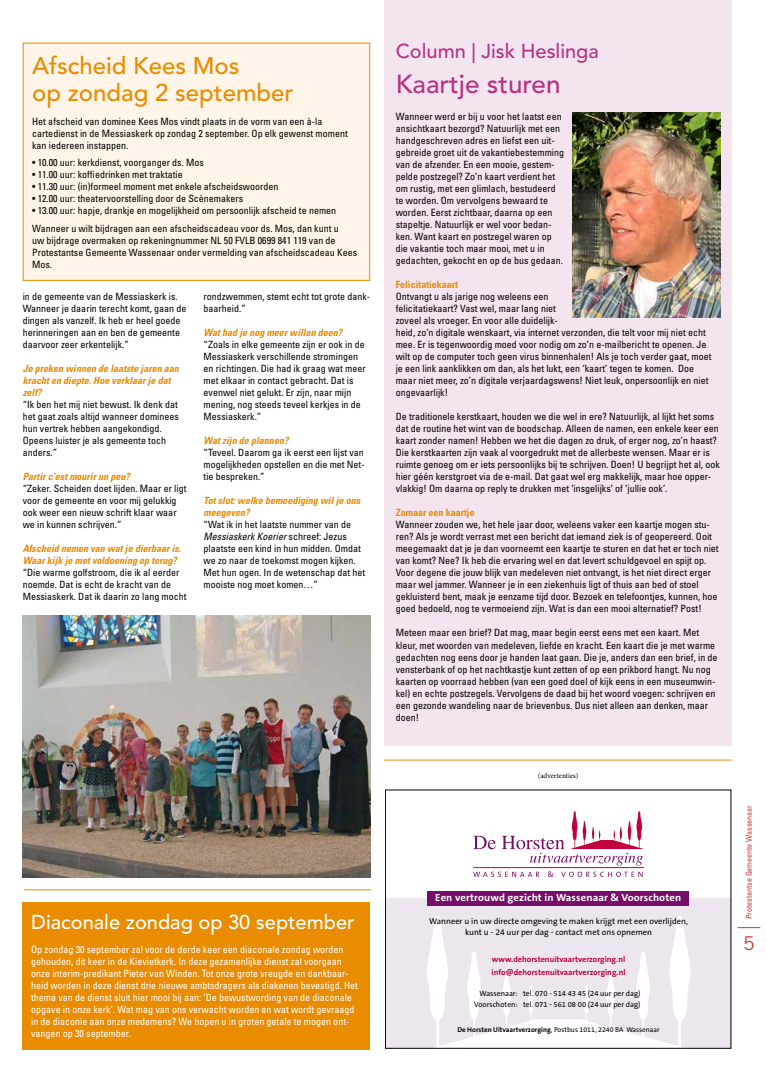
<style>
.page{position:relative;width:766px;height:1078px;background:#fff}
.page>*{position:absolute;margin:0;border:0;box-sizing:border-box;transform-origin:0 0}
.t1{font:500 26px "Avenir LT Std";color:#b73285}
.t2{font:500 24px/27px "Avenir LT Std";color:#e98c00}
.t3{font:500 20px "Avenir LT Std";color:#fff}
.t4{font:500 20px "Avenir LT Std";color:#b73285}
.t5{font:19px "Trade Gothic LT Std";color:#cf3835}
.t6{font:700 10.2px "The Sans B7";letter-spacing:.01em;color:#fff;scale:1.05 1}
.t7{font:condensed 10px/12px "Univers LT Std";color:#000}
.t8{font:condensed 10px/12px "Univers LT Std";color:#fff}
.t9{font:italic 700 condensed 10px/12px "Univers LT Std";color:#e98c00}
.t10{font:700 condensed 10px "Univers LT Std";color:#e98c00}
.t11{font:8.5px/10.5px "The Sans B5 Plain";color:#000;text-align:center}
.t12{font:700 8.2px/12.9px "The Sans B7";color:#c3003f}
.t13{font:condensed 8px "Univers LT Std";color:#cf3835}
.t14{font:7.6px/11.1px "The Sans B5 Plain";color:#000;text-align:right}
.t15{font:7.3px "Minion Pro";color:#000}
.t16{font:7px "The Sans B5 Plain";color:#000}
.s1{font-style:italic}
.s2{font-family:"The Sans B7";font-weight:700}
</style>
<div class="page">
<svg style="left:737px;top:927px;width:23px;height:1px"></svg>
<div style="left:385px;top:897px;width:346px;height:151px;background:#eee6ef"></div>
<svg style="left:427px;top:916px;width:264px;height:130px"></svg>
<svg style="left:473px;top:835px;width:22px;height:14px"></svg>
<svg style="left:473px;top:871px;width:66px;height:5px"></svg>
<svg style="left:548px;top:871px;width:5px;height:5px"></svg>
<svg style="left:561px;top:871px;width:81px;height:5px"></svg>
<svg style="left:501px;top:811px;width:142px;height:54px"></svg>
<hr style="left:473px;top:867px;width:170px;height:1px;background:#c3003f">
<div style="left:427px;top:890px;width:262px;height:14px;background:#780d69"></div>
<hr style="left:384px;top:759px;width:347px;height:1px;background:#e98c00">
<hr style="left:24px;top:889px;width:347px;height:1px;background:#e98c00">
<div style="left:384px;top:0;width:347px;height:745px;background:#f3e4ef"></div>
<img style="left:572px;top:113px;width:148px;height:204px">
<img style="left:23px;top:615px;width:347px;height:262px">
<div style="left:23px;top:43px;width:346px;height:237px;background:#fef4e8"></div>
<div style="left:23px;top:43px;width:347px;height:238px;border:1px solid #e98c00"></div>
<div style="left:23px;top:901px;width:347px;height:148px;background:#e98c00"></div>
<h2 class="t2" style="left:32px;top:52px;width:262px">Afscheid Kees Mos<br>op zondag 2 september</h2>
<p class="t7" style="left:32px;top:115px;width:317px">Het afscheid van dominee Kees Mos vindt plaats in de vorm van een à-la cartedienst in de Messiaskerk op zondag 2 september. Op elk gewenst moment kan iedereen instappen.</p>
<p class="t7" style="left:32px;top:156px;width:173px">• 10.00 uur: kerkdienst, voorganger ds. Mos</p>
<p class="t7" style="left:32px;top:168px;width:152px">• 11.00 uur: koffiedrinken met traktatie</p>
<p class="t7" style="left:32px;top:180px;width:248px">• 11.30 uur: (in)formeel moment met enkele afscheidswoorden</p>
<p class="t7" style="left:32px;top:192px;width:213px">• 12.00 uur: theatervoorstelling door de Scènemakers</p>
<p class="t7" style="left:32px;top:202px;width:308px;line-height:17.7px">• 13.00 uur: hapje, drankje en mogelijkheid om persoonlijk afscheid te nemen<br>Wanneer u wilt bijdragen aan een afscheidscadeau voor ds. Mos, dan kunt u</p>
<p class="t7" style="left:32px;top:234px;width:326px">uw bijdrage overmaken op rekeningnummer NL 50 FVLB 0699 841 119 van de<br>Protestantse Gemeente Wassenaar onder vermelding van afscheidscadeau Kees<br>Mos.</p>
<p class="t7" style="left:23px;top:290px;width:165px">in de gemeente van de Messiaskerk is.<br>Wanneer je daarin terecht komt, gaan de dingen als vanzelf. Ik heb er heel goede herinneringen aan en ben de gemeente daarvoor zeer erkentelijk.”</p>
<p class="t9" style="left:23px;top:362px;width:158px">Je preken winnen de laatste jaren aan kracht en diepte. Hoe verklaar je dat zelf?</p>
<p class="t7" style="left:23px;top:398px;width:158px">“Ik ben het mij niet bewust. Ik denk dat het gaat zoals altijd wanneer dominees hun vertrek hebben aangekondigd.<br>Opeens luister je als gemeente toch anders.”</p>
<p class="t9" style="left:23px;top:470px;width:109px">Partir c’est mourir un peu?</p>
<p class="t7" style="left:23px;top:482px;width:165px">“Zeker. Scheiden doet lijden. Maar er ligt voor de gemeente en voor mij gelukkig ook weer een nieuw schrift klaar waar we in kunnen schrijven.”</p>
<p class="t9" style="left:23px;top:542px;width:160px">Afscheid nemen van wat je dierbaar is.<br>Waar kijk je met voldoening op terug?</p>
<p class="t7" style="left:23px;top:566px;width:165px">“Die warme golfstroom, die ik al eerder noemde. Dat is echt de kracht van de<br>Messiaskerk. Dat ik daarin zo lang mocht</p>
<p class="t7" style="left:203px;top:290px;width:168px">rondzwemmen, stemt echt tot grote dank&shy;baarheid.”</p>
<p class="t9" style="left:203px;top:326px;width:140px">Wat had je nog meer willen doen?</p>
<p class="t7" style="left:203px;top:338px;width:164px">“Zoals in elke gemeente zijn er ook in de Messiaskerk verschillende stromingen en richtingen. Die had ik graag wat meer met elkaar in contact gebracht. Dat is evenwel niet gelukt. Er zijn, naar mijn mening, nog steeds teveel kerkjes in de Messiaskerk.”</p>
<p class="t9" style="left:203px;top:434px;width:86px">Wat zijn de plannen?</p>
<p class="t7" style="left:203px;top:446px;width:163px;text-align:justify">“Teveel. Daarom ga ik eerst een lijst van mogelijkheden opstellen en die met Net&shy;tie bespreken.”</p>
<p class="t9" style="left:203px;top:494px;width:158px">Tot slot: welke bemoediging wil je ons meegeven?</p>
<p class="t7" style="left:203px;top:518px;width:163px">“Wat ik in het laatste nummer van de <span class="s1">Messiaskerk Koerier</span> schreef: Jezus plaatste een kind in hun midden. Omdat we zo naar de toekomst mogen kijken.<br>Met hun ogen. In de wetenschap dat het mooiste nog moet komen…”</p>
<h3 class="t3" style="left:31px;top:910px;width:325px">Diaconale zondag op 30 september</h3>
<p class="t8" style="left:31px;top:943px;width:328px">Op zondag 30 september zal voor de derde keer een diaconale zondag worden gehouden, dit keer in de Kievietkerk. In deze gezamenlijke dienst zal voorgaan onze interim-predikant Pieter van Winden. Tot onze grote vreugde en dankbaar&shy;heid worden in deze dienst drie nieuwe ambtsdragers als diakenen bevestigd. Het thema van de dienst sluit hier mooi bij aan: ‘De bewustwording van de diaconale opgave in onze kerk’. Wat mag van ons verwacht worden en wat wordt gevraagd in de diaconie aan onze medemens? We hopen u in groten getale te mogen ont&shy;vangen op 30 september.</p>
<h3 class="t4" style="left:395px;top:39px;width:204px">Column | Jisk Heslinga</h3>
<h1 class="t1" style="left:395px;top:69px;width:166px">Kaartje sturen</h1>
<p class="t7" style="left:395px;top:110px;width:170px">Wanneer werd er bij u voor het laatst een ansichtkaart bezorgd? Natuurlijk met een handgeschreven adres en liefst een uit&shy;gebreide groet uit de vakantiebestemming van de afzender. En een mooie, gestem&shy;pelde postzegel? Zo’n kaart verdient het om rustig, met een glimlach, bestudeerd te worden. Om vervolgens bewaard te worden. Eerst zichtbaar, daarna op een stapeltje. Natuurlijk er wel voor bedan&shy;ken. Want kaart en postzegel waren op die vakantie toch maar mooi, met u in gedachten, gekocht en op de bus gedaan.</p>
<p class="t10" style="left:395px;top:278px;width:64px">Felicitatiekaart</p>
<p class="t7" style="left:395px;top:290px;width:317px">Ontvangt u als jarige nog weleens een<br>felicitatiekaart? Vast wel, maar lang niet<br>zoveel als vroeger. En voor alle duidelijk-<br>heid, zo’n digitale wenskaart, via internet verzonden, die telt voor mij niet echt mee. Er is tegenwoordig moed voor nodig om zo’n e-mailbericht te openen. Je wilt op de computer toch geen virus binnenhalen! Als je toch verder gaat, moet je een link aanklikken om dan, als het lukt, een ‘kaart’ tegen te komen. Doe maar niet meer, zo’n digitale verjaardagswens! Niet leuk, onpersoonlijk en niet ongevaarlijk!</p>
<p class="t7" style="left:395px;top:410px;width:325px">De traditionele kerstkaart, houden we die wel in ere? Natuurlijk, al lijkt het soms dat de routine het wint van de boodschap. Alleen de namen, een enkele keer een kaart zonder namen! Hebben we het die dagen zo druk, of erger nog, zo’n haast?<br>Die kerstkaarten zijn vaak al voorgedrukt met de allerbeste wensen. Maar er is ruimte genoeg om er iets persoonlijks bij te schrijven. Doen! U begrijpt het al, ook hier géén kerstgroet via de e-mail. Dat gaat wel erg makkelijk, maar hoe opper&shy;vlakkig! Om daarna op reply te drukken met ‘insgelijks’ of ‘jullie ook’.</p>
<p class="t10" style="left:395px;top:506px;width:80px">Zomaar een kaartje</p>
<p class="t7" style="left:395px;top:518px;width:324px">Wanneer zouden we, het hele jaar door, weleens vaker een kaartje mogen stu&shy;ren? Als je wordt verrast met een bericht dat iemand ziek is of geopereerd. Ooit meegemaakt dat je je dan voorneemt een kaartje te sturen en dat het er toch niet van komt? Nee? Ik heb die ervaring wel en dat levert schuldgevoel en spijt op.<br>Voor degene die jouw blijk van medeleven niet ontvangt, is het niet direct erger maar wel jammer. Wanneer je in een ziekenhuis ligt of thuis aan bed of stoel gekluisterd bent, maak je eenzame tijd door. Bezoek en telefoontjes, kunnen, hoe goed bedoeld, nog te vermoeiend zijn. Wat is dan een mooi alternatief? Post!</p>
<p class="t7" style="left:395px;top:626px;width:323px">Meteen maar een brief? Dat mag, maar begin eerst eens met een kaart. Met kleur, met woorden van medeleven, liefde en kracht. Een kaart die je met warme gedachten nog eens door je handen laat gaan. Die je, anders dan een brief, in de vensterbank of op het nachtkastje kunt zetten of op een prikbord hangt. Nu nog kaarten op voorraad hebben (van een goed doel of kijk eens in een museumwin&shy;kel) en echte postzegels. Vervolgens de daad bij het woord voegen: schrijven en een gezonde wandeling naar de brievenbus. Dus niet alleen aan denken, maar doen!</p>
<p class="t15" style="left:537px;top:770px;width:42px">(advertenties)</p>
<p class="t6" style="left:435px;top:891px;width:236px">Een vertrouwd gezicht in Wassenaar &amp; Voorschoten</p>
<p class="t11" style="left:429px;top:916px;width:260px">Wanneer u in uw directe omgeving te maken krijgt met een overlijden, kunt u - 24 uur per dag - contact met ons opnemen</p>
<p class="t12" style="left:491px;top:952px;width:135px">www.dehorstenuitvaartverzorging.nl info@dehorstenuitvaartverzorging.nl</p>
<p class="t14" style="left:474px;top:988px;width:168px">Wassenaar: tel. 070 - 514 43 45 (24 uur per dag)<br>Voorschoten: tel. 071 - 561 08 00 (24 uur per dag)</p>
<p class="t16" style="left:457px;top:1025px;width:204px"><span class="s2">De Horsten Uitvaartverzorging</span>, Postbus 1011, 2240 BA Wassenaar</p>
<p class="t13" style="left:743px;top:918px;width:115px;rotate:-90deg">Protestantse Gemeente Wassenaar</p>
<h3 class="t5" style="left:743px;top:931px;width:13px">5</h3>
</div>
